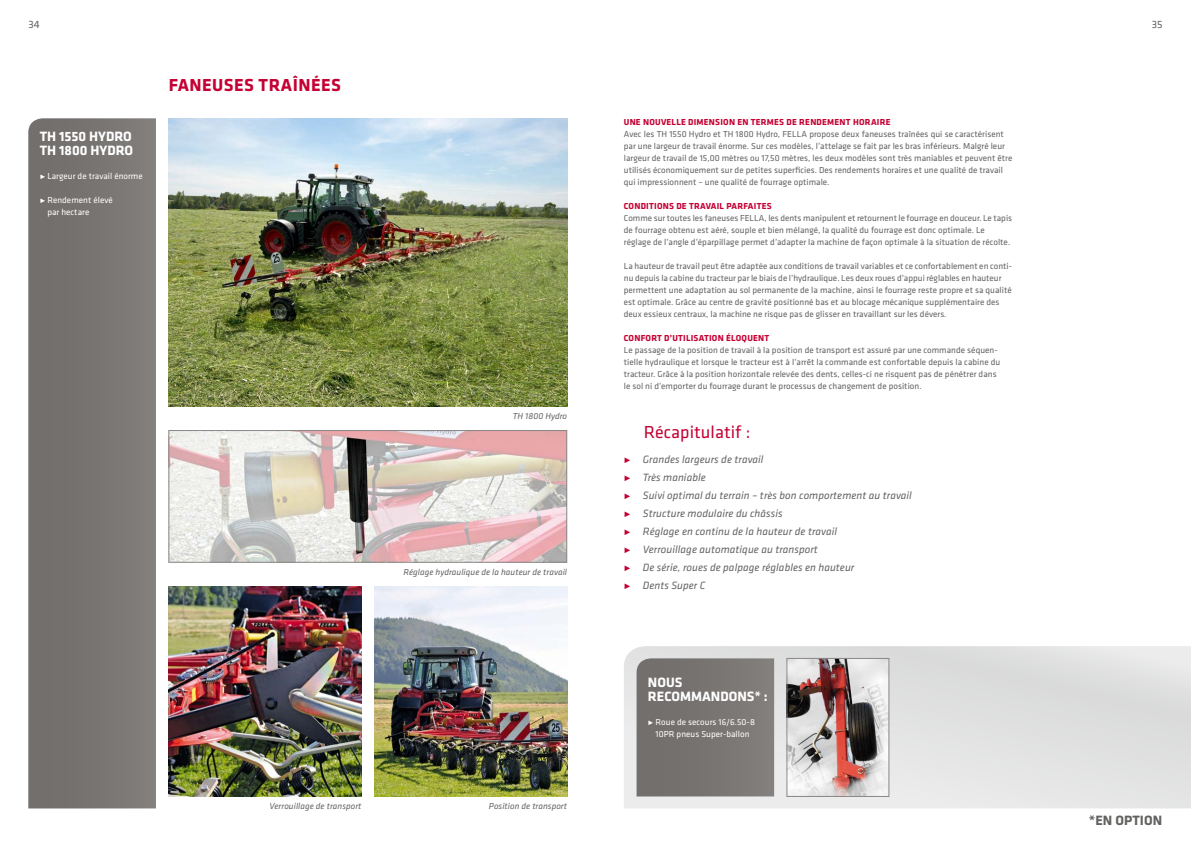
<style>
.page{position:relative;width:1191px;height:842px;background:#fff}
.page>*{position:absolute;margin:0;border:0;box-sizing:border-box;transform-origin:0 0}
.t1{font:700 18px "Klavika";letter-spacing:.025em;color:#c50034}
.t2{font:18px "Klavika";letter-spacing:.005em;color:#c50034}
.t3{font:700 14px/14px "Klavika";color:#fff}
.t4{font:700 14px "Klavika";letter-spacing:.005em;color:#626261}
.t5{font:italic 11px "Klavika";letter-spacing:.005em;color:#626261}
.t6{font:11px "Klavika";color:#626261}
.t7{font:9px/12px "Klavika";letter-spacing:.005em;color:#626261}
.t8{font:700 9px "Klavika";letter-spacing:.025em;color:#c50034}
.t9{font:9px/12px "Klavika";letter-spacing:.005em;color:#fff}
.t10{font:italic 9px "Klavika";letter-spacing:.005em;color:#626261}
.s1{font-style:normal;color:#c50034}
</style>
<div class="page">
<svg style="left:624px;top:646px;width:567px;height:162px;background:#e1e1e1"></svg>
<svg style="left:636px;top:658px;width:138px;height:138px;background:#797674"></svg>
<svg style="left:28px;top:118px;width:128px;height:690px;background:#797573"></svg>
<img style="left:169px;top:586px;width:192px;height:210px">
<img style="left:374px;top:586px;width:193px;height:210px">
<img style="left:169px;top:118px;width:398px;height:288px">
<img style="left:788px;top:660px;width:99px;height:134px">
<div style="left:786px;top:658px;width:103px;height:138px;border:1px solid #868786"></div>
<img style="left:171px;top:432px;width:394px;height:128px">
<div style="left:169px;top:430px;width:398px;height:132px;border:1px solid #868786"></div>
<p class="t6" style="left:28px;top:18px;width:13px">34</p>
<p class="t6" style="left:1151px;top:18px;width:12px">35</p>
<h2 class="t3" style="left:40px;top:129px;width:95px">TH 1550 HYDRO<br>TH 1800 HYDRO</h2>
<p class="t9" style="left:40px;top:170px;width:105px">• Largeur de travail énorme</p>
<p class="t9" style="left:47px;top:194px;width:67px;text-indent:-8px">• Rendement élevé par hectare</p>
<h1 class="t1" style="left:169px;top:72px;width:174px">FANEUSES TRAÎNÉES</h1>
<p class="t10" style="left:513px;top:410px;width:56px">TH 1800 Hydro</p>
<p class="t10" style="left:403px;top:566px;width:165px">Réglage hydraulique de la hauteur de travail</p>
<p class="t10" style="left:270px;top:800px;width:93px">Verrouillage de transport</p>
<p class="t10" style="left:489px;top:800px;width:80px">Position de transport</p>
<p class="t8" style="left:624px;top:116px;width:268px">UNE NOUVELLE DIMENSION EN TERMES DE RENDEMENT HORAIRE</p>
<p class="t7" style="left:624px;top:128px;width:390px">Avec les TH 1550 Hydro et TH 1800 Hydro, FELLA propose deux faneuses traînées qui se caractérisent par une largeur de travail énorme. Sur ces modèles, l’attelage se fait par les bras inférieurs. Malgré leur largeur de travail de 15,00 mètres ou 17,50 mètres, les deux modèles sont très maniables et peuvent être utilisés économiquement sur de petites superficies. Des rendements horaires et une qualité de travail qui impressionnent – une qualité de fourrage optimale.</p>
<p class="t8" style="left:624px;top:200px;width:149px">CONDITIONS DE TRAVAIL PARFAITES</p>
<p class="t7" style="left:624px;top:212px;width:390px">Comme sur toutes les faneuses FELLA, les dents manipulent et retournent le fourrage en douceur. Le tapis de fourrage obtenu est aéré, souple et bien mélangé, la qualité du fourrage est donc optimale. Le réglage de l’angle d’éparpillage permet d’adapter la machine de façon optimale à la situation de récolte.</p>
<p class="t7" style="left:624px;top:260px;width:390px">La hauteur de travail peut être adaptée aux conditions de travail variables et ce confortablement en conti&shy;nu depuis la cabine du tracteur par le biais de l’hydraulique. Les deux roues d’appui réglables en hauteur permettent une adaptation au sol permanente de la machine, ainsi le fourrage reste propre et sa qualité est optimale. Grâce au centre de gravité positionné bas et au blocage mécanique supplémentaire des deux essieux centraux, la machine ne risque pas de glisser en travaillant sur les dévers.</p>
<p class="t8" style="left:624px;top:332px;width:147px">CONFORT D’UTILISATION ÉLOQUENT</p>
<p class="t7" style="left:624px;top:344px;width:378px">Le passage de la position de travail à la position de transport est assuré par une commande séquen&shy;tielle hydraulique et lorsque le tracteur est à l’arrêt la commande est confortable depuis la cabine du tracteur. Grâce à la position horizontale relevée des dents, celles-ci ne risquent pas de pénétrer dans le sol ni d’emporter du fourrage durant le processus de changement de position.</p>
<h1 class="t2" style="left:643px;top:420px;width:108px">Récapitulatif :</h1>
<p class="t5" style="left:624px;top:452px;width:141px"><span class="s1">•</span> Grandes largeurs de travail</p>
<p class="t5" style="left:624px;top:470px;width:83px"><span class="s1">•</span> Très maniable</p>
<p class="t5" style="left:624px;top:488px;width:290px"><span class="s1">•</span> Suivi optimal du terrain – très bon comportement au travail</p>
<p class="t5" style="left:624px;top:506px;width:160px"><span class="s1">•</span> Structure modulaire du châssis</p>
<p class="t5" style="left:624px;top:524px;width:215px"><span class="s1">•</span> Réglage en continu de la hauteur de travail</p>
<p class="t5" style="left:624px;top:542px;width:195px"><span class="s1">•</span> Verrouillage automatique au transport</p>
<p class="t5" style="left:624px;top:560px;width:232px"><span class="s1">•</span> De série, roues de palpage réglables en hauteur</p>
<p class="t5" style="left:624px;top:578px;width:83px"><span class="s1">•</span> Dents Super C</p>
<h2 class="t3" style="left:648px;top:675px;width:121px">NOUS<br>RECOMMANDONS* :</h2>
<p class="t9" style="left:648px;top:716px;width:108px;text-align:center">• Roue de secours 16/6.50-8<br>10PR pneus Super-ballon</p>
<h2 class="t4" style="left:1088px;top:810px;width:75px">*EN OPTION</h2>
</div>
